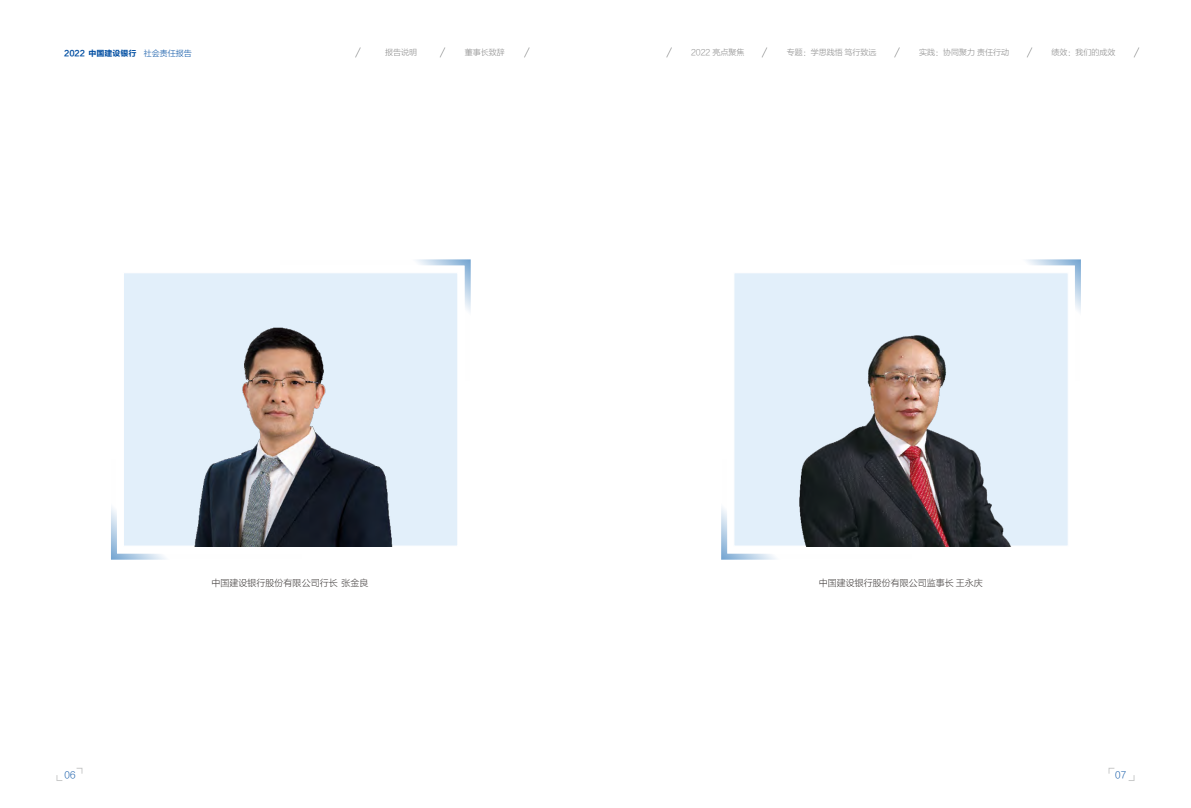
<style>
.page{position:relative;width:1191px;height:808px;background:#fff}
.page>*{position:absolute;margin:0;border:0;box-sizing:border-box;transform-origin:0 0}
.t1{font:9px "FZLTXHK GBK1 0";color:#3e3a39}
.t2{font:9px "FZLTXHK GBK1 0";color:#004ea2}
.t3{font:8px "FZLTXHK GBK1 0";color:#898989}
.t4{font:8px "FZLTCHK GBK1 0";color:#004ea2}
.s1{font-family:"FZLTXHK GBK1 0"}
</style>
<div class="page">
<div style="left:733px;top:273px;width:335px;height:273px;background:#e2effa;border:1px solid #fff"></div>
<div style="left:123px;top:273px;width:335px;height:273px;background:#e2effa;border:1px solid #fff"></div>
<img style="left:242px;top:328px;width:159px;height:218px">
<svg style="left:111px;top:453px;width:198px;height:107px"></svg>
<svg style="left:273px;top:259px;width:198px;height:129px"></svg>
<svg style="left:721px;top:453px;width:197px;height:107px"></svg>
<svg style="left:883px;top:259px;width:198px;height:129px"></svg>
<img style="left:789px;top:302px;width:223px;height:244px">
<svg style="left:56px;top:775px;width:7px;height:6px"></svg>
<svg style="left:1108px;top:768px;width:7px;height:6px"></svg>
<svg style="left:524px;top:47px;width:6px;height:11px"></svg>
<svg style="left:440px;top:47px;width:5px;height:11px"></svg>
<svg style="left:355px;top:47px;width:6px;height:11px"></svg>
<svg style="left:666px;top:47px;width:6px;height:11px"></svg>
<svg style="left:762px;top:47px;width:5px;height:11px"></svg>
<svg style="left:894px;top:47px;width:6px;height:11px"></svg>
<svg style="left:1027px;top:47px;width:5px;height:11px"></svg>
<svg style="left:1134px;top:47px;width:5px;height:11px"></svg>
<p class="t4" style="left:64px;top:49px;width:129px">2022 中国建设银行 <span class="s1">社会责任报告</span></p>
<p class="t3" style="left:385px;top:48px;width:33px">报告说明</p>
<p class="t3" style="left:465px;top:48px;width:41px">董事长致辞</p>
<p class="t3" style="left:691px;top:48px;width:55px">2022 亮点聚焦</p>
<p class="t3" style="left:786px;top:48px;width:91px">专题：学思践悟 笃行致远</p>
<p class="t3" style="left:919px;top:48px;width:91px">实践：协同聚力 责任行动</p>
<p class="t3" style="left:1051px;top:48px;width:65px">绩效：我们的成效</p>
<p class="t1" style="left:212px;top:577px;width:158px">中国建设银行股份有限公司行长 张金良</p>
<p class="t1" style="left:818px;top:577px;width:165px">中国建设银行股份有限公司监事长 王永庆</p>
<p class="t2" style="left:65px;top:769px;width:13px">06</p>
<p class="t2" style="left:1115px;top:769px;width:12px">07</p>
</div>
